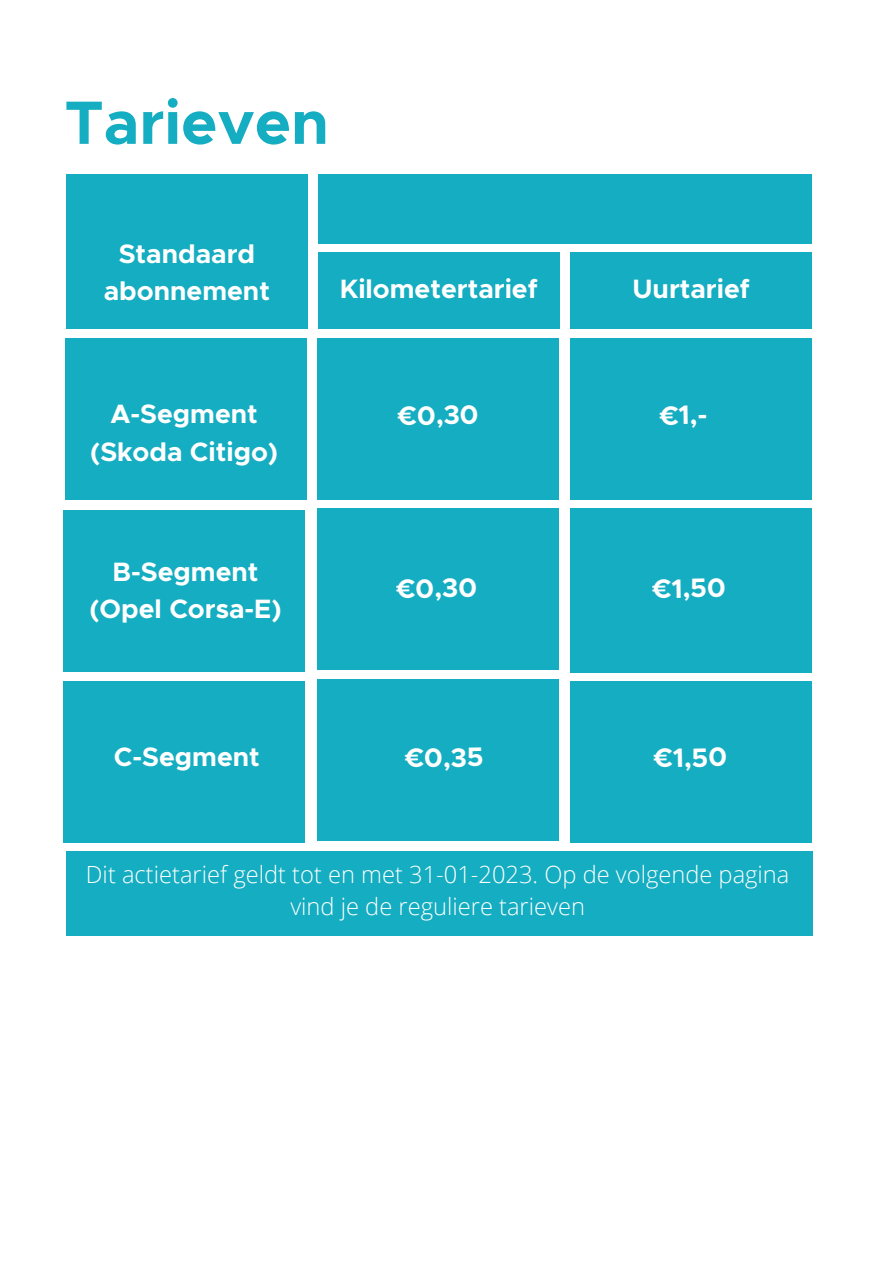
<style>
.page{position:relative;width:893px;height:1264px;background:#fff}
.page>*{position:absolute;margin:0;border:0;box-sizing:border-box;transform-origin:0 0}
.t1{font:700 61.35px "Metropolis";color:#15adc1}
.t2{font:700 26.7px/37px "Metropolis";color:#fff;text-align:center}
.t3{font:300 23.7px/32.5px "Open Sans";color:#fff;text-align:center}
</style>
<div class="page">
<div style="left:66px;top:174px;width:242px;height:154px;background:#15adc1"></div>
<div style="left:570px;top:252px;width:242px;height:77px;background:#15adc1"></div>
<div style="left:570px;top:508px;width:241px;height:164px;background:#15adc1"></div>
<div style="left:318px;top:174px;width:493px;height:70px;background:#15adc1"></div>
<div style="left:318px;top:252px;width:241px;height:77px;background:#15adc1"></div>
<div style="left:317px;top:508px;width:242px;height:162px;background:#15adc1"></div>
<div style="left:570px;top:681px;width:242px;height:161px;background:#15adc1"></div>
<div style="left:63px;top:510px;width:242px;height:162px;background:#15adc1"></div>
<div style="left:63px;top:681px;width:242px;height:161px;background:#15adc1"></div>
<div style="left:317px;top:678px;width:242px;height:162px;background:#15adc1"></div>
<div style="left:317px;top:337px;width:242px;height:162px;background:#15adc1"></div>
<div style="left:65px;top:337px;width:241px;height:162px;background:#15adc1"></div>
<div style="left:570px;top:337px;width:241px;height:162px;background:#15adc1"></div>
<div style="left:66px;top:851px;width:746px;height:84px;background:#15adc1"></div>
<h1 class="t1" style="left:64px;top:95px;width:266px">Tarieven</h1>
<p class="t2" style="left:104px;top:237px;width:168px">Standaard abonnement</p>
<p class="t2" style="left:340px;top:271px;width:200px">Kilometertarief</p>
<p class="t2" style="left:632px;top:271px;width:119px">Uurtarief</p>
<p class="t2" style="left:90px;top:397px;width:189px">A-Segment (Skoda Citigo)</p>
<p class="t2" style="left:398px;top:398px;width:82px;rotate:-1deg">€0,30</p>
<p class="t2" style="left:659px;top:398px;width:49px;rotate:-1deg">€1,-</p>
<p class="t2" style="left:89px;top:554px;width:194px">B-Segment (Opel Corsa-E)</p>
<p class="t2" style="left:396px;top:571px;width:82px;rotate:-1deg">€0,30</p>
<p class="t2" style="left:652px;top:571px;width:74px;rotate:-1deg">€1,50</p>
<p class="t2" style="left:114px;top:739px;width:147px">C-Segment</p>
<p class="t2" style="left:405px;top:741px;width:79px;rotate:-1deg">€0,35</p>
<p class="t2" style="left:654px;top:741px;width:74px;rotate:-1deg">€1,50</p>
<p class="t3" style="left:86px;top:857px;width:705px">Dit actietarief geldt tot en met 31-01-2023. Op de volgende pagina vind je de reguliere tarieven</p>
</div>
